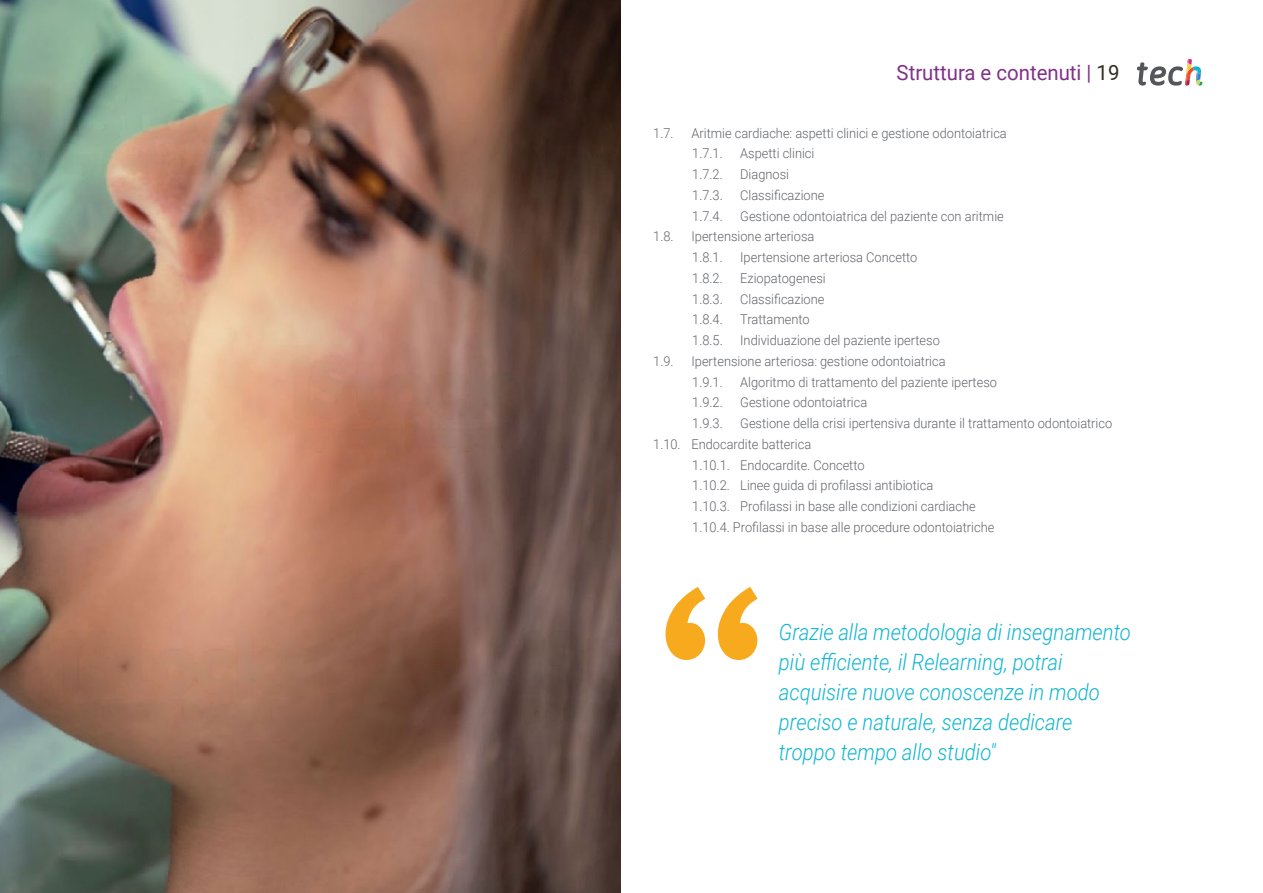
<style>
.page{position:relative;width:1263px;height:893px;background:#fff}
.page>*{position:absolute;margin:0;border:0;box-sizing:border-box;transform-origin:0 0}
.t1{font:italic 300 22.5px/30px "Roboto";color:#0fb6cf;scale:.9 1}
.t2{font:21px "Roboto";color:#813089}
.t3{font:300 13.5px/20.7px "Roboto";color:#61646a;scale:.95 1}
.s1{color:#312e20}
</style>
<div class="page">
<svg style="left:665px;top:587px;width:93px;height:73px"></svg>
<img style="left:0;top:0;width:621px;height:893px">
<svg style="left:1137px;top:59px;width:65px;height:27px"></svg>
<h2 class="t2" style="left:897px;top:57px;width:224px">Struttura e contenuti | <span class="s1">19</span></h2>
<p class="t3" style="left:653px;top:122px;width:23px">1.7.</p>
<p class="t3" style="left:691px;top:122px;width:333px">Aritmie cardiache: aspetti clinici e gestione odontoiatrica<br>1.7.1.</p>
<p class="t3" style="left:740px;top:143px;width:80px">Aspetti clinici</p>
<p class="t3" style="left:692px;top:164px;width:34px">1.7.2.</p>
<p class="t3" style="left:740px;top:164px;width:53px">Diagnosi</p>
<p class="t3" style="left:692px;top:184px;width:34px">1.7.3.</p>
<p class="t3" style="left:740px;top:184px;width:90px">Classificazione</p>
<p class="t3" style="left:692px;top:205px;width:34px">1.7.4.</p>
<p class="t3" style="left:740px;top:205px;width:279px">Gestione odontoiatrica del paziente con aritmie</p>
<p class="t3" style="left:653px;top:226px;width:23px">1.8.</p>
<p class="t3" style="left:691px;top:226px;width:131px">Ipertensione arteriosa<br>1.8.1.</p>
<p class="t3" style="left:740px;top:247px;width:188px">Ipertensione arteriosa Concetto</p>
<p class="t3" style="left:692px;top:267px;width:34px">1.8.2.</p>
<p class="t3" style="left:740px;top:267px;width:92px">Eziopatogenesi</p>
<p class="t3" style="left:692px;top:288px;width:34px">1.8.3.</p>
<p class="t3" style="left:740px;top:288px;width:90px">Classificazione</p>
<p class="t3" style="left:692px;top:309px;width:34px">1.8.4.</p>
<p class="t3" style="left:740px;top:309px;width:75px">Trattamento</p>
<p class="t3" style="left:692px;top:330px;width:34px">1.8.5.</p>
<p class="t3" style="left:740px;top:330px;width:212px">Individuazione del paziente iperteso</p>
<p class="t3" style="left:653px;top:350px;width:23px">1.9.</p>
<p class="t3" style="left:691px;top:350px;width:269px">Ipertensione arteriosa: gestione odontoiatrica<br>1.9.1.</p>
<p class="t3" style="left:740px;top:371px;width:272px">Algoritmo di trattamento del paziente iperteso</p>
<p class="t3" style="left:692px;top:392px;width:34px">1.9.2.</p>
<p class="t3" style="left:740px;top:392px;width:135px">Gestione odontoiatrica</p>
<p class="t3" style="left:692px;top:413px;width:34px">1.9.3.</p>
<p class="t3" style="left:740px;top:413px;width:393px">Gestione della crisi ipertensiva durante il trattamento odontoiatrico</p>
<p class="t3" style="left:653px;top:433px;width:168px">1.10. Endocardite batterica</p>
<p class="t3" style="left:692px;top:454px;width:183px">1.10.1. Endocardite. Concetto</p>
<p class="t3" style="left:692px;top:475px;width:255px">1.10.2. Linee guida di profilassi antibiotica</p>
<p class="t3" style="left:692px;top:496px;width:300px">1.10.3. Profilassi in base alle condizioni cardiache</p>
<p class="t3" style="left:692px;top:516px;width:319px">1.10.4. Profilassi in base alle procedure odontoiatriche</p>
<h1 class="t1" style="left:779px;top:616px;width:393px">Grazie alla metodologia di insegnamento più efficiente, il Relearning, potrai acquisire nuove conoscenze in modo preciso e naturale, senza dedicare troppo tempo allo studio"</h1>
</div>
